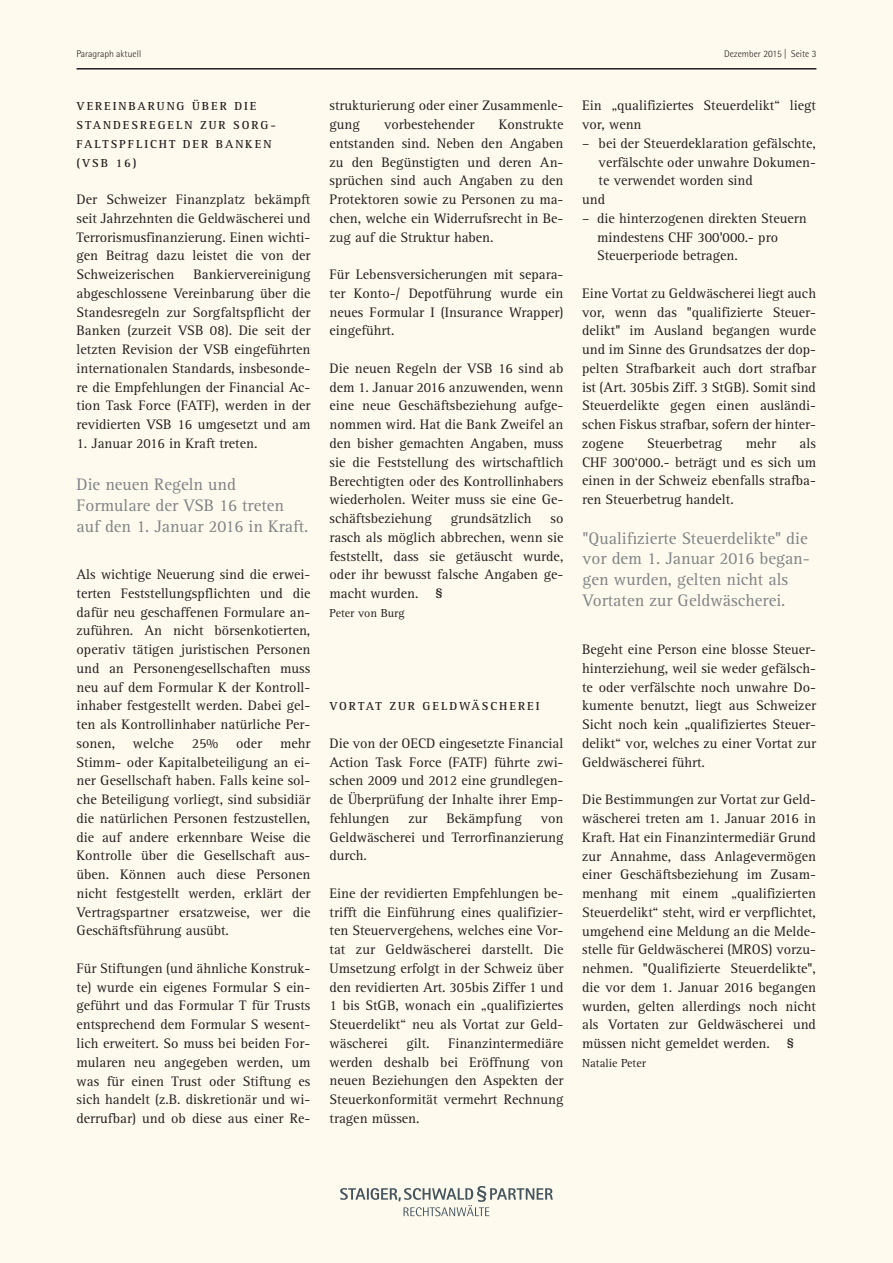
<style>
.page{position:relative;width:893px;height:1263px;background:#fefbee}
.page>*{position:absolute;margin:0;border:0;box-sizing:border-box;transform-origin:0 0}
.t1{font:17.25px/21px "Rotis Serif Pro";color:#808285}
.t2{font:14.25px/18.8px "Rotis Serif Pro";color:#231f20;text-align:justify}
.t3{font:700 12px/18.8px "Rotis Serif Pro";letter-spacing:.16em;color:#231f20}
.t4{font:12px "Rotis Serif Pro";color:#231f20}
.t5{font:300 9.75px "Rotis Semi Sans Pro";color:#231f20}
.s1{font-weight:700}
</style>
<div class="page">
<svg style="left:340px;top:1186px;width:213px;height:30px"></svg>
<hr style="left:77px;top:68px;width:739px;height:2px;background:#231f20">
<p class="t5" style="left:77px;top:48px;width:66px">Paragraph aktuell</p>
<p class="t5" style="left:724px;top:48px;width:94px">Dezember 2015 | Seite 3</p>
<p class="t3" style="left:77px;top:97px;width:201px">VEREINBARUNG ÜBER DIE<br>STANDESREGELN ZUR SORG-<br>FALTSPFLICHT DER BANKEN (VSB 16)</p>
<p class="t2" style="left:77px;top:190px;width:235px">Der Schweizer Finanzplatz bekämpft seit Jahrzehnten die Geldwäscherei und Terrorismusfinanzierung. Einen wichti&shy;gen Beitrag dazu leistet die von der Schweizerischen</p>
<p class="t2" style="left:77px;top:265px;width:235px;text-indent:117px">Bankiervereinigung abgeschlossene Vereinbarung über die Standesregeln zur Sorgfaltspflicht der Banken (zurzeit VSB 08). Die seit der letzten Revision der VSB eingeführten internationalen Standards, insbesonde&shy;re die Empfehlungen der Financial Ac&shy;tion Task Force (FATF), werden in der revidierten VSB 16 umgesetzt und am</p>
<p class="t2" style="left:77px;top:434px;width:182px">1. Januar 2016 in Kraft treten.</p>
<p class="t1" style="left:77px;top:474px;width:233px">Die neuen Regeln und<br>Formulare der VSB 16 treten auf den 1. Januar 2016 in Kraft.</p>
<p class="t2" style="left:77px;top:565px;width:235px">Als wichtige Neuerung sind die erwei&shy;terten Feststellungspflichten und die dafür neu geschaffenen Formulare an&shy;zuführen. An nicht börsenkotierten, operativ tätigen juristischen Personen und an Personengesellschaften muss neu auf dem Formular K der Kontroll&shy;inhaber festgestellt werden. Dabei gel&shy;ten als Kontrollinhaber natürliche Per&shy;sonen,</p>
<p class="t2" style="left:77px;top:734px;width:235px;text-indent:203px">mehr Stimm- oder Kapitalbeteiligung an ei&shy;ner Gesellschaft haben. Falls keine sol&shy;che Beteiligung vorliegt, sind subsidiär die natürlichen Personen festzustellen, die auf andere erkennbare Weise die Kontrolle über die Gesellschaft aus&shy;üben. Können auch diese Personen nicht festgestellt werden, erklärt der Vertragspartner ersatzweise, wer die Geschäftsführung ausübt.</p>
<p class="t2" style="left:77px;top:959px;width:235px">Für Stiftungen (und ähnliche Konstruk&shy;te) wurde ein eigenes Formular S ein&shy;geführt und das Formular T für Trusts entsprechend dem Formular S wesent&shy;lich erweitert. So muss bei beiden For&shy;mularen neu angegeben werden, um was für einen Trust oder Stiftung es sich handelt (z.B. diskretionär und wi&shy;derrufbar) und ob diese aus einer Re-</p>
<p class="t2" style="left:133px;top:734px;width:42px">welche</p>
<p class="t2" style="left:192px;top:734px;width:28px">25%</p>
<p class="t2" style="left:236px;top:734px;width:28px">oder</p>
<p class="t2" style="left:330px;top:96px;width:235px">strukturierung oder einer Zusammenle&shy;gung</p>
<p class="t2" style="left:330px;top:115px;width:235px;text-indent:169px">Konstrukte entstanden sind. Neben den Angaben zu den Begünstigten und deren An&shy;sprüchen sind auch Angaben zu den Protektoren sowie zu Personen zu ma&shy;chen, welche ein Widerrufsrecht in Be&shy;zug auf die Struktur haben.</p>
<p class="t2" style="left:330px;top:265px;width:235px">Für Lebensversicherungen mit separa&shy;ter Konto-/ Depotführung wurde ein neues Formular I (Insurance Wrapper) eingeführt.</p>
<p class="t2" style="left:330px;top:359px;width:235px">Die neuen Regeln der VSB 16 sind ab dem 1. Januar 2016 anzuwenden, wenn eine neue Geschäftsbeziehung aufge&shy;nommen wird. Hat die Bank Zweifel an den bisher gemachten Angaben, muss sie die Feststellung des wirtschaftlich Berechtigten oder des Kontrollinhabers wiederholen. Weiter muss sie eine Ge&shy;schäftsbeziehung</p>
<p class="t2" style="left:384px;top:115px;width:92px">vorbestehender</p>
<p class="t2" style="left:451px;top:509px;width:82px">grundsätzlich</p>
<p class="t2" style="left:330px;top:509px;width:235px;text-indent:221px">so rasch als möglich abbrechen, wenn sie feststellt, dass sie getäuscht wurde, oder ihr bewusst falsche Angaben ge&shy;macht wurden. <span class="s1">§</span></p>
<p class="t4" style="left:330px;top:605px;width:77px">Peter von Burg</p>
<p class="t3" style="left:330px;top:697px;width:211px">VORTAT ZUR GELDWÄSCHEREI</p>
<p class="t2" style="left:330px;top:734px;width:235px">Die von der OECD eingesetzte Financial Action Task Force (FATF) führte zwi&shy;schen 2009 und 2012 eine grundlegen&shy;de Überprüfung der Inhalte ihrer Emp&shy;fehlungen</p>
<p class="t2" style="left:408px;top:809px;width:21px">zur</p>
<p class="t2" style="left:446px;top:809px;width:77px">Bekämpfung</p>
<p class="t2" style="left:330px;top:809px;width:235px;text-indent:211px">von Geldwäscherei und Terrorfinanzierung durch.</p>
<p class="t2" style="left:330px;top:884px;width:235px">Eine der revidierten Empfehlungen be&shy;trifft die Einführung eines qualifizier&shy;ten Steuervergehens, welches eine Vor&shy;tat zur Geldwäscherei darstellt. Die Umsetzung erfolgt in der Schweiz über den revidierten Art. 305bis Ziffer 1 und 1 bis StGB, wonach ein „qualifiziertes Steuerdelikt“ neu als Vortat zur Geld&shy;wäscherei</p>
<p class="t2" style="left:330px;top:1034px;width:235px;text-indent:118px">Finanzintermediäre werden deshalb bei Eröffnung von neuen Beziehungen den Aspekten der Steuerkonformität vermehrt Rechnung tragen müssen.</p>
<p class="t2" style="left:406px;top:1034px;width:25px">gilt.</p>
<p class="t2" style="left:582px;top:96px;width:235px">Ein „qualifiziertes Steuerdelikt“ liegt vor, wenn</p>
<p class="t2" style="left:582px;top:134px;width:235px">– bei der Steuerdeklaration gefälschte,</p>
<p class="t2" style="left:599px;top:152px;width:219px">verfälschte oder unwahre Dokumen-</p>
<p class="t2" style="left:599px;top:171px;width:156px">te verwendet worden sind</p>
<p class="t2" style="left:582px;top:190px;width:24px">und</p>
<p class="t2" style="left:597px;top:209px;width:211px;text-align:left;text-indent:-15px">– die hinterzogenen direkten Steuern mindestens CHF 300'000.- pro<br>Steuerperiode betragen.</p>
<p class="t2" style="left:582px;top:284px;width:235px">Eine Vortat zu Geldwäscherei liegt auch vor, wenn das "qualifizierte Steuer&shy;delikt" im Ausland begangen wurde und im Sinne des Grundsatzes der dop&shy;pelten Strafbarkeit auch dort strafbar ist (Art. 305bis Ziff. 3 StGB). Somit sind Steuerdelikte gegen einen ausländi&shy;schen Fiskus strafbar, sofern der hinter&shy;zogene</p>
<p class="t2" style="left:582px;top:434px;width:235px;text-indent:217px">als CHF 300‘000.- beträgt und es sich um einen in der Schweiz ebenfalls strafba&shy;ren Steuerbetrug handelt.</p>
<p class="t2" style="left:647px;top:434px;width:77px">Steuerbetrag</p>
<p class="t2" style="left:746px;top:434px;width:32px">mehr</p>
<p class="t1" style="left:583px;top:527px;width:229px">"Qualifizierte Steuerdelikte" die vor dem 1. Januar 2016 began&shy;gen wurden, gelten nicht als<br>Vortaten zur Geldwäscherei.</p>
<p class="t2" style="left:582px;top:640px;width:235px">Begeht eine Person eine blosse Steuer&shy;hinterziehung, weil sie weder gefälsch&shy;te oder verfälschte noch unwahre Do&shy;kumente benutzt, liegt aus Schweizer Sicht noch kein „qualifiziertes Steuer&shy;delikt“ vor, welches zu einer Vortat zur Geldwäscherei führt.</p>
<p class="t2" style="left:582px;top:790px;width:235px">Die Bestimmungen zur Vortat zur Geld&shy;wäscherei treten am 1. Januar 2016 in Kraft. Hat ein Finanzintermediär Grund zur Annahme, dass Anlagevermögen einer Geschäftsbeziehung im Zusam&shy;menhang mit einem „qualifizierten Steuerdelikt“ steht, wird er verpflichtet, umgehend eine Meldung an die Melde&shy;stelle für Geldwäscherei (MROS) vorzu&shy;nehmen. "Qualifizierte Steuerdelikte", die vor dem 1. Januar 2016 begangen wurden, gelten allerdings noch nicht als Vortaten zur Geldwäscherei und müssen nicht gemeldet werden. <span class="s1">§</span></p>
<p class="t4" style="left:582px;top:1055px;width:65px">Natalie Peter</p>
</div>
